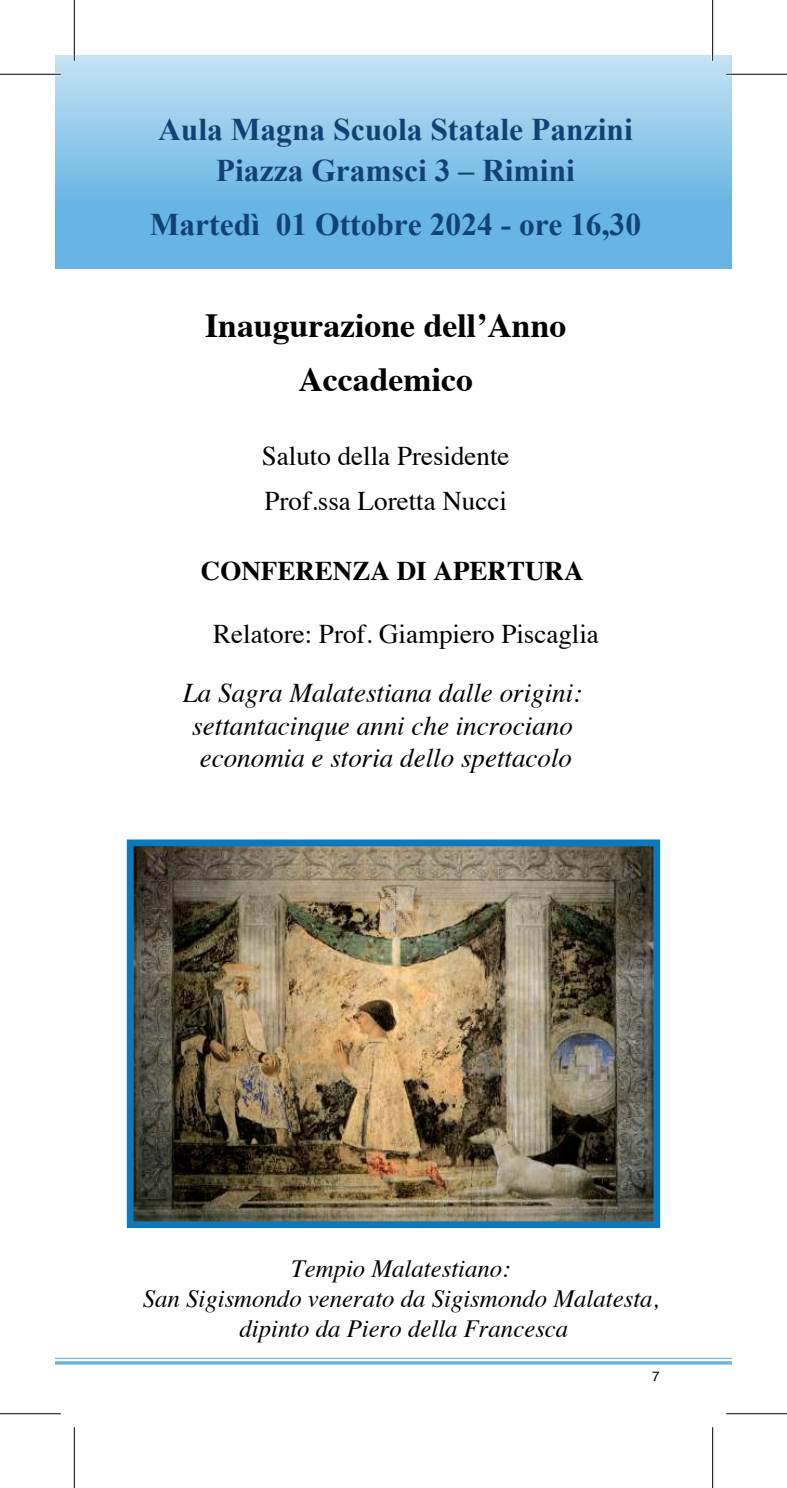
<style>
.page{position:relative;width:787px;height:1488px;background:#fff}
.page>*{position:absolute;margin:0;border:0;box-sizing:border-box;transform-origin:0 0}
.t1{font:700 33.75px/54px "Times";color:#000001;text-align:center}
.t2{font:700 31.5px/40.5px "Times New Roman";color:#124274;text-align:center}
.t3{font:italic 27px/32.4px "Times";color:#000001;text-align:center}
.t4{font:27px/45px "Times";color:#000001}
.t5{font:700 27px "Times";color:#000001}
.t6{font:italic 24.75px/29.7px "Times";color:#000001;text-align:center}
.t7{font:13.5px "Helvetica";color:#000001}
</style>
<div class="page">
<svg style="left:55px;top:55px;width:676px;height:214px;background:#88c5e9"></svg>
<img style="left:135px;top:847px;width:517px;height:373px">
<div style="left:127px;top:839px;width:533px;height:389px;border:7px solid #0e78bd"></div>
<hr style="left:55px;top:1358px;width:676px;height:1px;background:#66b5e4">
<hr style="left:55px;top:1361px;width:676px;height:3px;background:#66b5e4">
<hr style="left:0;top:73px;width:61px;height:3px;background:#fff">
<hr style="left:726px;top:73px;width:60px;height:3px;background:#fff">
<hr style="left:73px;top:0;width:3px;height:61px;background:#fff">
<hr style="left:711px;top:0;width:2px;height:61px;background:#fff">
<hr style="left:0;top:74px;width:61px;height:1px;background:#000">
<hr style="left:726px;top:74px;width:60px;height:1px;background:#000">
<hr style="left:0;top:1413px;width:61px;height:1px;background:#000">
<hr style="left:726px;top:1413px;width:60px;height:1px;background:#000">
<hr style="left:74px;top:0;width:1px;height:61px;background:#000">
<hr style="left:74px;top:1427px;width:1px;height:61px;background:#000">
<hr style="left:712px;top:0;width:1px;height:61px;background:#000">
<hr style="left:712px;top:1427px;width:1px;height:61px;background:#000">
<p class="t2" style="left:158px;top:109px;width:476px">Aula Magna Scuola Statale Panzini<br>Piazza Gramsci 3 – Rimini</p>
<p class="t2" style="left:150px;top:203px;width:493px">Martedì 01 Ottobre 2024 - ore 16,30</p>
<p class="t1" style="left:205px;top:295px;width:362px">Inaugurazione dell’Anno<br>Accademico</p>
<p class="t4" style="left:262px;top:432px;width:249px">Saluto della Presidente<br>Prof.ssa Loretta Nucci</p>
<p class="t5" style="left:201px;top:545px;width:384px">CONFERENZA DI APERTURA</p>
<p class="t4" style="left:213px;top:609px;width:387px">Relatore: Prof. Giampiero Piscaglia</p>
<p class="t3" style="left:183px;top:675px;width:401px">La Sagra Malatestiana dalle origini: settantacinque anni che incrociano economia e storia dello spettacolo</p>
<p class="t6" style="left:143px;top:1252px;width:517px">Tempio Malatestiano:<br>San Sigismondo venerato da Sigismondo Malatesta, dipinto da Piero della Francesca</p>
<p class="t7" style="left:651px;top:1366px;width:9px">7</p>
</div>
